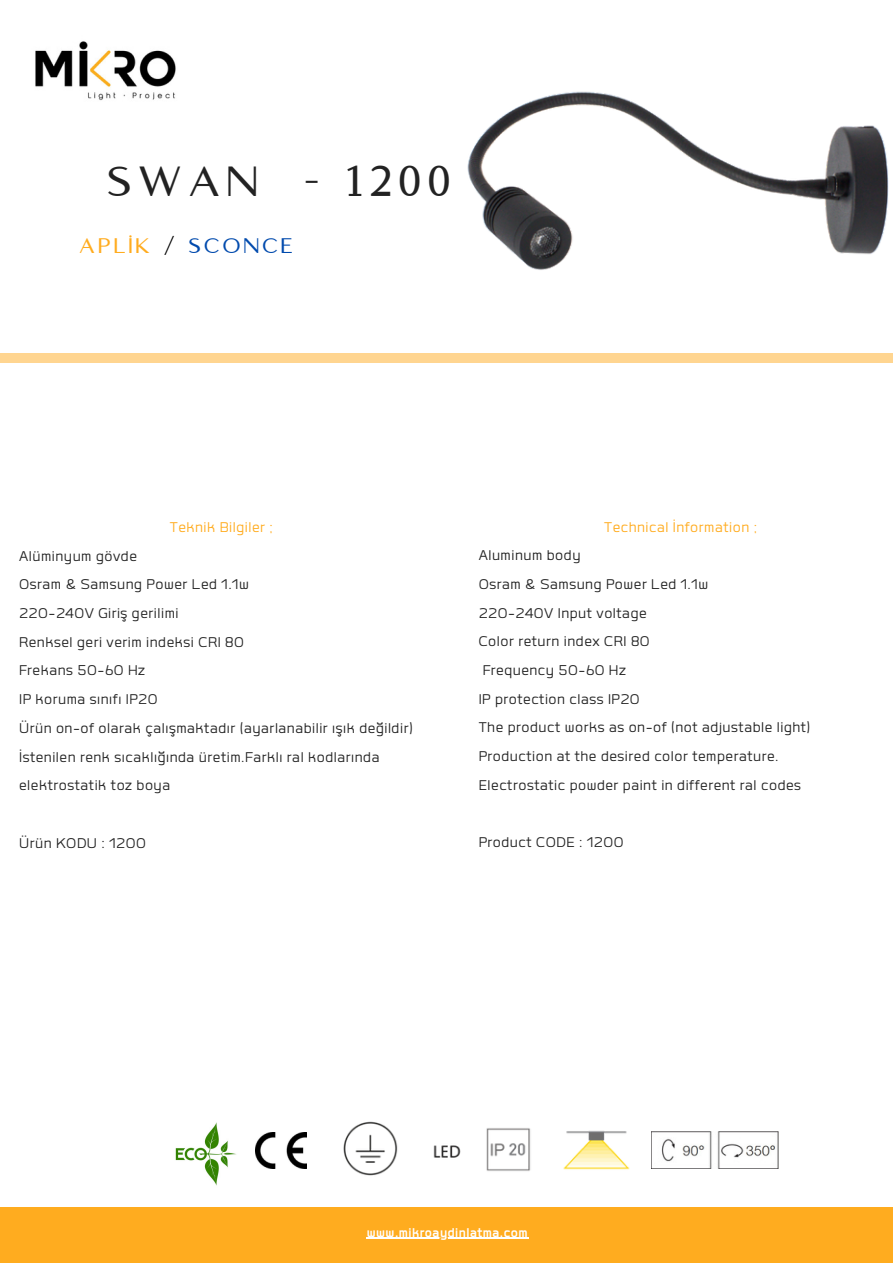
<style>
.page{position:relative;width:893px;height:1264px;background:#fff}
.page>*{position:absolute;margin:0;border:0;box-sizing:border-box;transform-origin:0 0}
.t1{font:42.15px "Logam";letter-spacing:.13em;color:#222}
.t2{font:21.15px "Logam";letter-spacing:.13em;color:#004aad}
.t3{font:18.3px/28.7px "Labrador A";letter-spacing:.03em;color:#222}
.t4{font:18.3px "Labrador A";letter-spacing:.03em;color:#ffac1f}
.t5{font:700 16.5px "Labrador A";letter-spacing:.03em;color:#fff}
.s1{color:#ffac1f}
.s2{color:#000}
</style>
<div class="page">
<div style="left:0;top:354px;width:892px;height:9px;background:#ffd590"></div>
<div style="left:0;top:1207px;width:892px;height:55px;background:#ffac1f"></div>
<img style="left:175px;top:1122px;width:62px;height:64px">
<img style="left:255px;top:1132px;width:52px;height:36px">
<img style="left:343px;top:1121px;width:55px;height:55px">
<img style="left:433px;top:1145px;width:28px;height:13px">
<img style="left:563px;top:1130px;width:67px;height:40px">
<img style="left:35px;top:41px;width:141px;height:60px">
<img style="left:486px;top:1128px;width:45px;height:43px">
<img style="left:651px;top:1131px;width:127px;height:37px">
<img style="left:467px;top:91px;width:422px;height:179px">
<hr style="left:376px;top:1237px;width:152px;height:1px;background:#fff">
<h1 class="t1" style="left:106px;top:156px;width:346px">SWAN - 1200</h1>
<p class="t2" style="left:79px;top:233px;width:216px"><span class="s1">APLİK</span> <span class="s2">/</span> SCONCE</p>
<p class="t4" style="left:170px;top:518px;width:105px">Teknik Bilgiler ;</p>
<p class="t3" style="left:19px;top:541px;width:395px">Alüminyum gövde<br>Osram &amp; Samsung Power Led 1.1w<br>220-240V Giriş gerilimi<br>Renksel geri verim indeksi CRI 80<br>Frekans 50-60 Hz<br>IP koruma sınıfı IP20<br>Ürün on-of olarak çalışmaktadır (ayarlanabilir ışık değildir)<br>İstenilen renk sıcaklığında üretim.Farklı ral kodlarında elektrostatik toz boya</p>
<p class="t3" style="left:19px;top:828px;width:128px">Ürün KODU : 1200</p>
<p class="t4" style="left:604px;top:518px;width:154px">Technical İnformation ;</p>
<p class="t3" style="left:478px;top:541px;width:333px">Aluminum body<br>Osram &amp; Samsung Power Led 1.1w<br>220-240V Input voltage<br>Color return index CRI 80<br>Frequency 50-60 Hz<br>IP protection class IP20<br>The product works as on-of (not adjustable light)<br>Production at the desired color temperature.<br>Electrostatic powder paint in different ral codes</p>
<p class="t3" style="left:478px;top:828px;width:146px">Product CODE : 1200</p>
<p class="t5" style="left:366px;top:1224px;width:162px">www.mikroaydinlatma.com</p>
</div>
